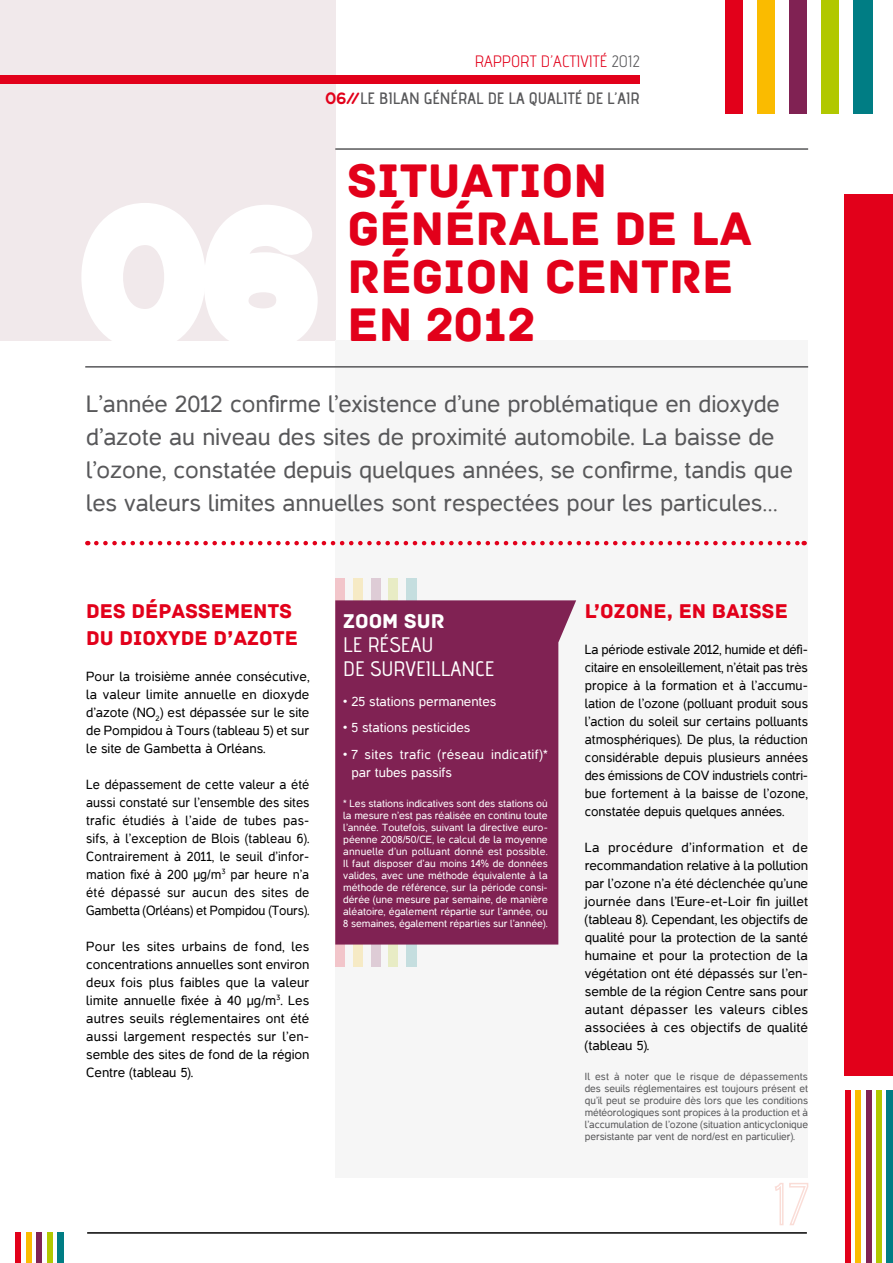
<style>
.page{position:relative;width:893px;height:1263px;background:#fff}
.page>*{position:absolute;margin:0;border:0;box-sizing:border-box;transform-origin:0 0}
.t1{font:178.8px "Multicolore";color:#fff}
.t2{font:49.5px/48px "Archive";color:#e2001a}
.t3{font:24px/33px "Casper";color:#58585a}
.t4{font:21px/27px "Archive";color:#e2001a}
.t5{font:21px/24px "advent Bd 1";color:#fff}
.t6{font:21px "Archive";color:#fff}
.t7{font:16.5px "advent Bd 2";color:#58585a}
.t8{font:16.5px "advent";color:#e2001a}
.t9{font:13.5px/18px "Casper";color:#000;text-align:justify}
.t10{font:13.5px/18px "Casper";color:#000;text-align:justify;scale:.96 1}
.t11{font:13.5px/18px "Casper";letter-spacing:.03em;color:#fff}
.t12{font:13.5px "Casper";color:#fff}
.t13{font:10.5px/12px "Casper";color:#fff;text-align:justify}
.t14{font:10.5px/12px "Casper";color:#58585a;text-align:justify}
.s1{color:#58585a}
.s2{font-family:"Multicolore";color:#e2001a}
</style>
<div class="page">
<div style="left:0;top:0;width:335px;height:340px;background:#f1e9eb"></div>
<div style="left:335px;top:340px;width:473px;height:838px;background:#f6f6f6"></div>
<svg style="left:775px;top:1183px;width:34px;height:43px"></svg>
<div style="left:845px;top:195px;width:48px;height:881px;background:#e2001a"></div>
<hr style="left:87px;top:1232px;width:720px;height:2px;background:#000">
<div style="left:725px;top:0;width:18px;height:114px;background:#e2001a"></div>
<div style="left:757px;top:0;width:18px;height:114px;background:#fabb00"></div>
<div style="left:789px;top:0;width:18px;height:114px;background:#802253"></div>
<div style="left:821px;top:0;width:18px;height:114px;background:#b1c800"></div>
<div style="left:854px;top:0;width:19px;height:114px;background:#007d84"></div>
<div style="left:15px;top:1232px;width:6px;height:31px;background:#e2001a"></div>
<div style="left:26px;top:1232px;width:6px;height:31px;background:#fabb00"></div>
<div style="left:36px;top:1232px;width:6px;height:31px;background:#802253"></div>
<div style="left:47px;top:1232px;width:5px;height:31px;background:#b1c800"></div>
<div style="left:57px;top:1232px;width:6px;height:31px;background:#007d84"></div>
<div style="left:845px;top:1091px;width:6px;height:172px;background:#e2001a"></div>
<div style="left:855px;top:1091px;width:6px;height:172px;background:#fabb00"></div>
<div style="left:866px;top:1091px;width:6px;height:172px;background:#802253"></div>
<div style="left:876px;top:1091px;width:6px;height:172px;background:#b1c800"></div>
<div style="left:887px;top:1091px;width:6px;height:172px;background:#007d84"></div>
<div style="left:0;top:75px;width:640px;height:9px;background:#e2001a"></div>
<svg style="left:72px;top:203px;width:255px;height:138px"></svg>
<hr style="left:335px;top:148px;width:473px;height:2px;background:#58585a">
<hr style="left:85px;top:366px;width:723px;height:2px;background:#58585a">
<svg style="left:96px;top:541px;width:709px;height:4px"></svg>
<div style="left:335px;top:578px;width:10px;height:388px;background:#f2c5ca"></div>
<div style="left:353px;top:578px;width:10px;height:388px;background:#f6eac5"></div>
<div style="left:371px;top:578px;width:9px;height:388px;background:#deccd6"></div>
<div style="left:388px;top:578px;width:10px;height:388px;background:#e8ecc5"></div>
<div style="left:406px;top:578px;width:11px;height:388px;background:#c5dedf"></div>
<svg style="left:335px;top:600px;width:241px;height:344px;background:#88305e"></svg>
<p class="t8" style="left:475px;top:51px;width:167px">RAPPORT D’ACTIVITÉ <span class="s1">2012</span></p>
<p class="t7" style="left:325px;top:88px;width:316px"><span class="s2">06//</span>LE BILAN GÉNÉRAL DE LA QUALITÉ DE L’AIR</p>
<h1 class="t1" style="left:82px;top:169px;width:237px">06</h1>
<h2 class="t2" style="left:348px;top:157px;width:406px">SITUATION<br>GÉNÉRALE DE LA<br>RÉGION CENTRE<br>EN 2012</h2>
<p class="t3" style="left:86px;top:388px;width:708px">L’année 2012 confirme l’existence d’une problématique en dioxyde d’azote au niveau des sites de proximité automobile. La baisse de l’ozone, constatée depuis quelques années, se confirme, tandis que les valeurs limites annuelles sont respectées pour les particules…</p>
<h3 class="t4" style="left:86px;top:598px;width:213px">DES DÉPASSEMENTS<br>DU DIOXYDE D’AZOTE</h3>
<p class="t9" style="left:86px;top:667px;width:225px">Pour la troisième année consécutive, la valeur limite annuelle en dioxyde d’azote (NO<sub>2</sub>) est dépassée sur le site de Pompidou à Tours (tableau 5) et sur le site de Gambetta à Orléans.</p>
<p class="t10" style="left:86px;top:775px;width:234px">Le dépassement de cette valeur a été aussi constaté sur l’ensemble des sites trafic étudiés à l’aide de tubes pas&shy;sifs, à l’exception de Blois (tableau 6).<br>Contrairement à 2011, le seuil d’infor&shy;mation fixé à 200 µg/m<sup>3</sup> par heure n’a été dépassé sur aucun des sites de Gambetta (Orléans) et Pompidou (Tours).</p>
<p class="t9" style="left:86px;top:937px;width:225px">Pour les sites urbains de fond, les concentrations annuelles sont environ deux fois plus faibles que la valeur limite annuelle fixée à 40 µg/m<sup>3</sup>. Les autres seuils réglementaires ont été aussi largement respectés sur l’en&shy;semble des sites de fond de la région Centre (tableau 5).</p>
<h3 class="t6" style="left:343px;top:609px;width:103px">ZOOM SUR</h3>
<h3 class="t5" style="left:343px;top:632px;width:153px">LE RÉSEAU<br>DE SURVEILLANCE</h3>
<p class="t12" style="left:343px;top:694px;width:155px">• 25 stations permanentes</p>
<p class="t12" style="left:343px;top:720px;width:128px">• 5 stations pesticides</p>
<p class="t11" style="left:351px;top:745px;width:198px;text-indent:-8px">• 7 sites trafic (réseau indicatif)* par tubes passifs</p>
<p class="t13" style="left:343px;top:797px;width:206px">* Les stations indicatives sont des stations où la mesure n’est pas réalisée en continu toute l’année. Toutefois, suivant la directive euro&shy;péenne 2008/50/CE, le calcul de la moyenne annuelle d’un polluant donné est possible.<br>Il faut disposer d’au moins 14% de données valides, avec une méthode équivalente à la méthode de référence, sur la période consi&shy;dérée (une mesure par semaine, de manière aléatoire, également répartie sur l’année, ou 8 semaines, également réparties sur l’année).</p>
<h3 class="t4" style="left:585px;top:598px;width:205px">L’OZONE, EN BAISSE</h3>
<p class="t9" style="left:585px;top:640px;width:225px">La période estivale 2012, humide et défi&shy;citaire en ensoleillement, n’était pas très propice à la formation et à l’accumu&shy;lation de l’ozone (polluant produit sous l’action du soleil sur certains polluants atmosphériques). De plus, la réduction considérable depuis plusieurs années des émissions de COV industriels contri&shy;bue fortement à la baisse de l’ozone, constatée depuis quelques années.</p>
<p class="t9" style="left:585px;top:838px;width:225px">La procédure d’information et de recommandation relative à la pollution par l’ozone n’a été déclenchée qu’une journée dans l’Eure-et-Loir fin juillet (tableau 8). Cependant, les objectifs de qualité pour la protection de la santé humaine et pour la protection de la végétation ont été dépassés sur l’en&shy;semble de la région Centre sans pour autant dépasser les valeurs cibles associées à ces objectifs de qualité (tableau 5).</p>
<p class="t14" style="left:585px;top:1070px;width:225px">Il est à noter que le risque de dépassements des seuils réglementaires est toujours présent et qu’il peut se produire dès lors que les conditions météorologiques sont propices à la production et à l’accumulation de l’ozone (situation anticyclonique persistante par vent de nord/est en particulier).</p>
</div>
